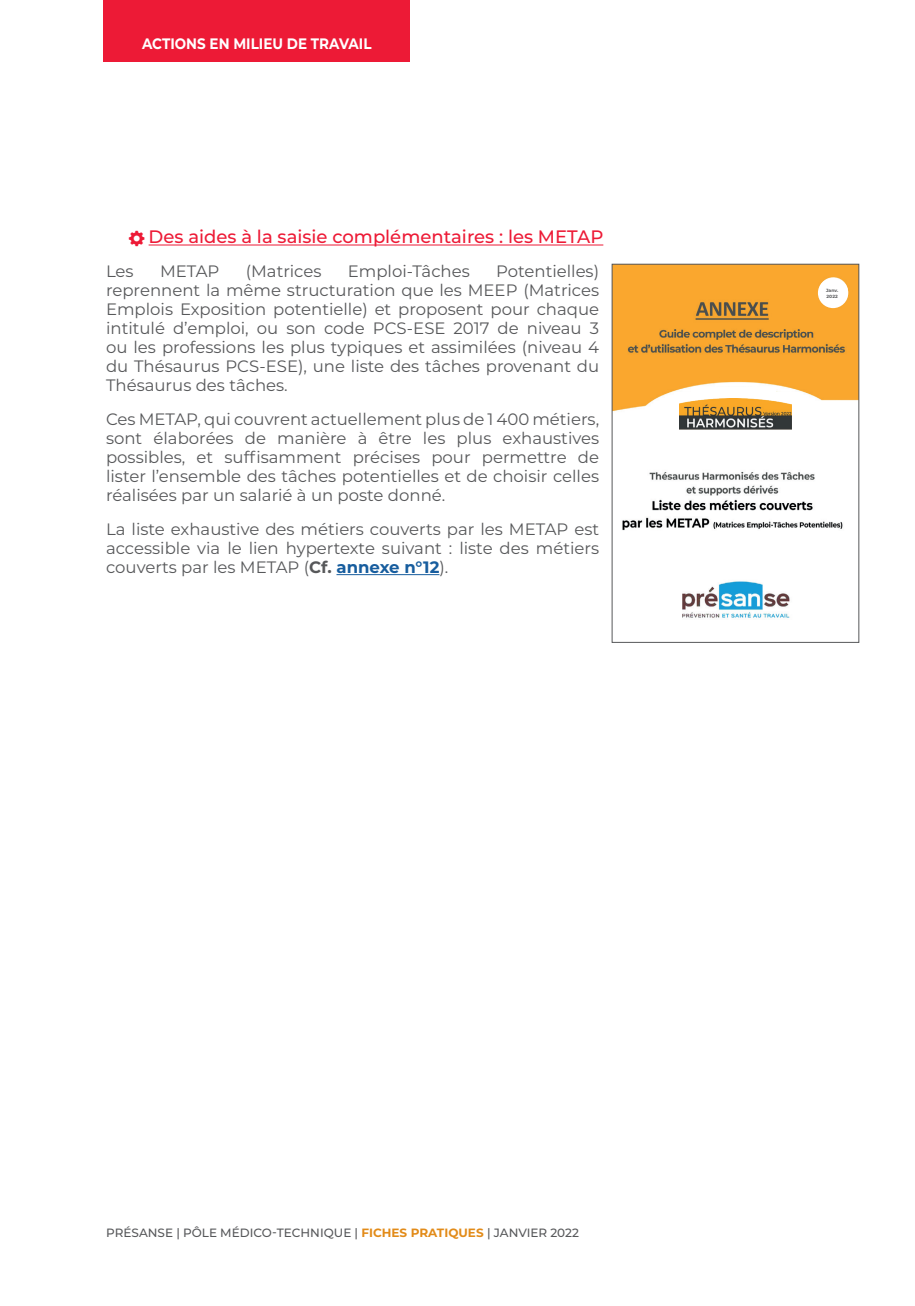
<style>
.page{position:relative;width:915px;height:1306px;background:#fff}
.page>*{position:absolute;margin:0;border:0;box-sizing:border-box;transform-origin:0 0}
.t1{font:500 18px "Montserrat";color:#ed1a36}
.t2{font:16.5px/18.9px "Montserrat";color:#57585a;text-align:justify}
.t3{font:700 15.15px "Montserrat";color:#fff;scale:.89 1}
.t4{font:500 12px "Montserrat";color:#57585a}
.t5{font:700 4.5px/5.4px "Montserrat";color:#57585a}
.s1{font-family:"Panton Icons C Fill";font-weight:400}
.s2{font-weight:700}
.s3{font-weight:700;color:#175d9e}
.s4{font-weight:700;color:#e28b19}
</style>
<div class="page">
<div style="left:104px;top:0;width:306px;height:62px;background:#ed1a36"></div>
<hr style="left:148px;top:244px;width:455px;height:1px;background:#ed1a36">
<hr style="left:336px;top:574px;width:103px;height:1px;background:#175d9e">
<img style="left:613px;top:266px;width:243px;height:352px">
<div style="left:675px;top:392px;width:123px;height:42px;background:#fff"></div>
<div style="left:691px;top:387px;width:84px;height:15px;background:#fff"></div>
<img style="left:679px;top:399px;width:111px;height:31px">
<div style="left:817px;top:278px;width:30px;height:30px;background:#fff;border-radius:50%"></div>
<p class="t3" style="left:142px;top:33px;width:259px">ACTIONS EN MILIEU DE TRAVAIL</p>
<p class="t1" style="left:127px;top:224px;width:477px"><span class="s1">i</span>Des aides à la saisie complémentaires : les METAP</p>
<p class="t2" style="left:106px;top:261px;width:29px">Les</p>
<p class="t2" style="left:160px;top:261px;width:61px">METAP</p>
<p class="t2" style="left:246px;top:261px;width:77px">(Matrices</p>
<p class="t2" style="left:348px;top:261px;width:123px">Emploi-Tâches</p>
<p class="t2" style="left:106px;top:261px;width:494px;text-indent:390px">Potentielles) reprennent la même structuration que les MEEP (Matrices Emplois Exposition potentielle) et proposent pour chaque intitulé d’emploi, ou son code PCS-ESE 2017 de niveau 3 ou les professions les plus typiques et assimilées (niveau 4 du Thésaurus PCS-ESE), une liste des tâches provenant du Thésaurus des tâches.</p>
<p class="t2" style="left:106px;top:409px;width:494px">Ces METAP, qui couvrent actuellement plus de 1 400 métiers, sont élaborées de manière à être les plus exhaustives possibles, et suffisamment précises pour permettre de lister l’ensemble des tâches potentielles et de choisir celles réalisées par un salarié à un poste donné.</p>
<p class="t2" style="left:106px;top:519px;width:494px">La liste exhaustive des métiers couverts par les METAP est accessible via le lien hypertexte suivant : liste des métiers couverts par les METAP (<span class="s2">Cf.</span> <span class="s3">annexe n°12</span>).</p>
<p class="t5" style="left:825px;top:288px;width:14px">Janv.<br>2022</p>
<p class="t4" style="left:106px;top:1223px;width:474px">PRÉSANSE | PÔLE MÉDICO-TECHNIQUE | <span class="s4">FICHES PRATIQUES</span> | JANVIER 2022</p>
</div>
